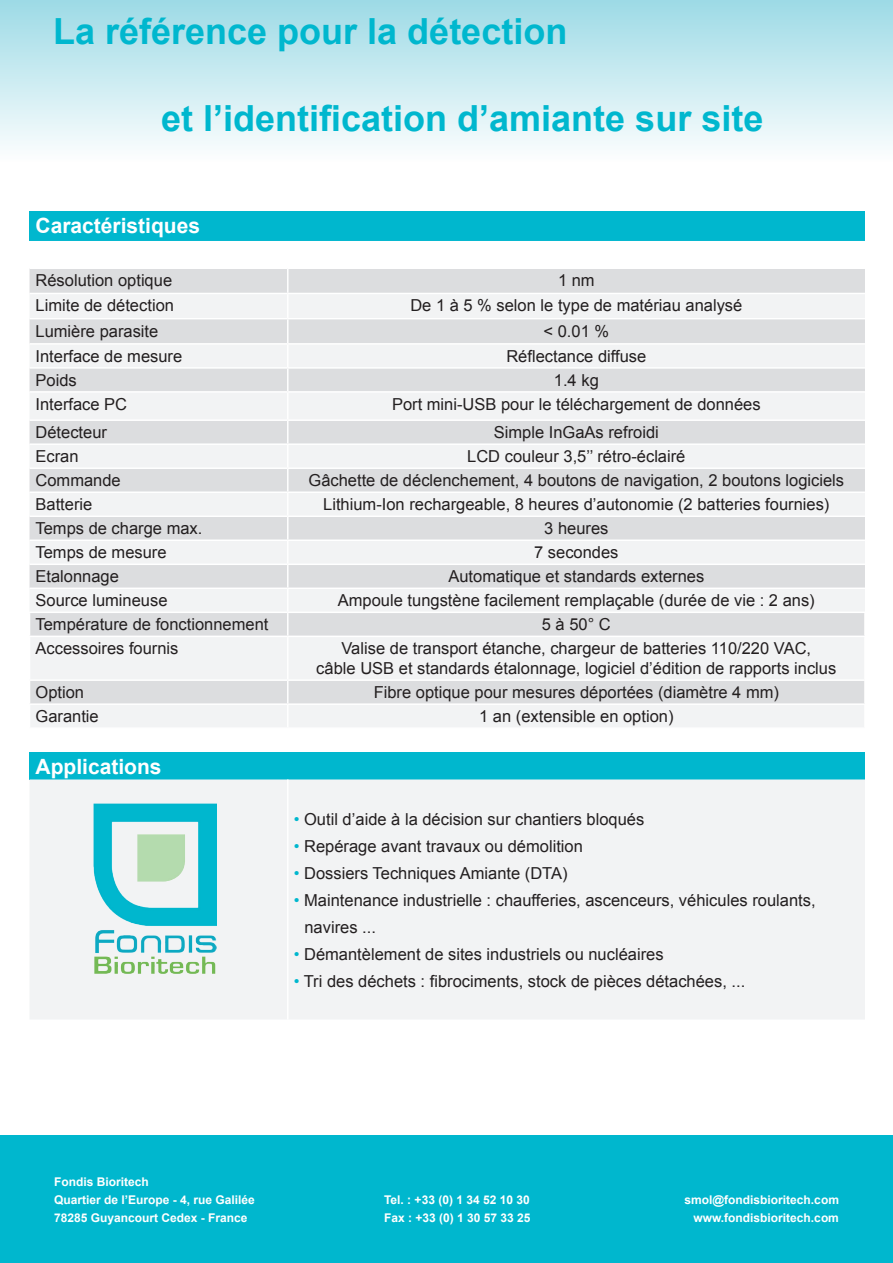
<style>
.page{position:relative;width:893px;height:1263px;background:#fff}
.page>*{position:absolute;margin:0;border:0;box-sizing:border-box;transform-origin:0 0}
.t1{font:700 36px "Arial";color:#00b7ce}
.t2{font:700 21px "Arial";color:#fff}
.t3{font:16.5px "Arial";color:#231f20}
.t4{font:700 12px/18px "Arial";color:#fff}
.s1{color:#00b7ce}
</style>
<div class="page">
<div style="left:0;top:1135px;width:893px;height:128px;background:#00b7ce"></div>
<div style="left:30px;top:211px;width:835px;height:30px;background:#00b7ce"></div>
<div style="left:30px;top:752px;width:835px;height:27px;background:#00b7ce"></div>
<div style="left:30px;top:779px;width:835px;height:240px;background:#f2f3f4"></div>
<svg style="left:29px;top:269px;width:836px;height:458px"></svg>
<hr style="left:288px;top:703px;width:578px;height:2px;background:#fff">
<hr style="left:287px;top:705px;width:2px;height:22px;background:#fff">
<hr style="left:864px;top:705px;width:2px;height:22px;background:#fff">
<hr style="left:287px;top:779px;width:2px;height:240px;background:#fff">
<div style="left:0;top:0;width:893px;height:162px;background:linear-gradient(to bottom,#9ddae6,#fdfefe)"></div>
<img style="left:94px;top:804px;width:123px;height:170px">
<p class="t1" style="left:53px;top:8px;width:516px">La référence pour la détection</p>
<p class="t1" style="left:161px;top:94px;width:604px">et l’identification d’amiante sur site</p>
<p class="t2" style="left:36px;top:211px;width:166px">Caractéristiques</p>
<p class="t3" style="left:36px;top:270px;width:138px">Résolution optique</p>
<p class="t3" style="left:558px;top:270px;width:38px">1 nm</p>
<p class="t3" style="left:36px;top:295px;width:140px">Limite de détection</p>
<p class="t3" style="left:410px;top:295px;width:333px">De 1 à 5 % selon le type de matériau analysé</p>
<p class="t3" style="left:36px;top:320px;width:124px">Lumière parasite</p>
<p class="t3" style="left:544px;top:320px;width:67px">&lt; 0.01 %</p>
<p class="t3" style="left:36px;top:345px;width:148px">Interface de mesure</p>
<p class="t3" style="left:506px;top:345px;width:142px">Réflectance diffuse</p>
<p class="t3" style="left:36px;top:369px;width:43px">Poids</p>
<p class="t3" style="left:554px;top:369px;width:46px">1.4 kg</p>
<p class="t3" style="left:36px;top:393px;width:93px">Interface PC</p>
<p class="t3" style="left:392px;top:393px;width:370px">Port mini-USB pour le téléchargement de données</p>
<p class="t3" style="left:36px;top:422px;width:73px">Détecteur</p>
<p class="t3" style="left:494px;top:422px;width:167px">Simple InGaAs refroidi</p>
<p class="t3" style="left:36px;top:446px;width:45px">Ecran</p>
<p class="t3" style="left:467px;top:446px;width:220px">LCD couleur 3,5’’ rétro-éclairé</p>
<p class="t3" style="left:36px;top:470px;width:87px">Commande</p>
<p class="t3" style="left:308px;top:470px;width:537px">Gâchette de déclenchement, 4 boutons de navigation, 2 boutons logiciels</p>
<p class="t3" style="left:36px;top:494px;width:58px">Batterie</p>
<p class="t3" style="left:323px;top:494px;width:508px">Lithium-Ion rechargeable, 8 heures d’autonomie (2 batteries fournies)</p>
<p class="t3" style="left:36px;top:518px;width:168px">Temps de charge max.</p>
<p class="t3" style="left:544px;top:518px;width:66px">3 heures</p>
<p class="t3" style="left:36px;top:542px;width:133px">Temps de mesure</p>
<p class="t3" style="left:534px;top:542px;width:86px">7 secondes</p>
<p class="t3" style="left:36px;top:566px;width:85px">Etalonnage</p>
<p class="t3" style="left:448px;top:566px;width:257px">Automatique et standards externes</p>
<p class="t3" style="left:36px;top:590px;width:134px">Source lumineuse</p>
<p class="t3" style="left:338px;top:590px;width:478px">Ampoule tungstène facilement remplaçable (durée de vie : 2 ans)</p>
<p class="t3" style="left:36px;top:614px;width:234px">Température de fonctionnement</p>
<p class="t3" style="left:542px;top:614px;width:70px">5 à 50° C</p>
<p class="t3" style="left:36px;top:638px;width:145px">Accessoires fournis</p>
<p class="t3" style="left:342px;top:638px;width:471px">Valise de transport étanche, chargeur de batteries 110/220 VAC,</p>
<p class="t3" style="left:316px;top:657px;width:521px">câble USB et standards étalonnage, logiciel d’édition de rapports inclus</p>
<p class="t3" style="left:36px;top:681px;width:50px">Option</p>
<p class="t3" style="left:374px;top:681px;width:407px">Fibre optique pour mesures déportées (diamètre 4 mm)</p>
<p class="t3" style="left:36px;top:705px;width:65px">Garantie</p>
<p class="t3" style="left:479px;top:705px;width:196px">1 an (extensible en option)</p>
<p class="t2" style="left:36px;top:752px;width:128px">Applications</p>
<p class="t3" style="left:294px;top:808px;width:352px"><span class="s1">•</span> Outil d’aide à la décision sur chantiers bloqués</p>
<p class="t3" style="left:294px;top:835px;width:291px"><span class="s1">•</span> Repérage avant travaux ou démolition</p>
<p class="t3" style="left:294px;top:862px;width:275px"><span class="s1">•</span> Dossiers Techniques Amiante (DTA)</p>
<p class="t3" style="left:294px;top:889px;width:523px"><span class="s1">•</span> Maintenance industrielle : chaufferies, ascenceurs, véhicules roulants,</p>
<p class="t3" style="left:304px;top:916px;width:73px">navires ...</p>
<p class="t3" style="left:294px;top:943px;width:371px"><span class="s1">•</span> Démantèlement de sites industriels ou nucléaires</p>
<p class="t3" style="left:294px;top:970px;width:453px"><span class="s1">•</span> Tri des déchets : fibrociments, stock de pièces détachées, ...</p>
<p class="t4" style="left:54px;top:1173px;width:96px">Fondis Bioritech</p>
<p class="t4" style="left:54px;top:1191px;width:202px">Quartier de l’Europe - 4, rue Galilée<br>78285 Guyancourt Cedex - France</p>
<p class="t4" style="left:685px;top:1191px;width:156px">smol@fondisbioritech.com</p>
<p class="t4" style="left:384px;top:1191px;width:147px">Tel. : +33 (0) 1 34 52 10 30</p>
<p class="t4" style="left:384px;top:1209px;width:148px">Fax : +33 (0) 1 30 57 33 25</p>
<p class="t4" style="left:693px;top:1209px;width:147px">www.fondisbioritech.com</p>
</div>
